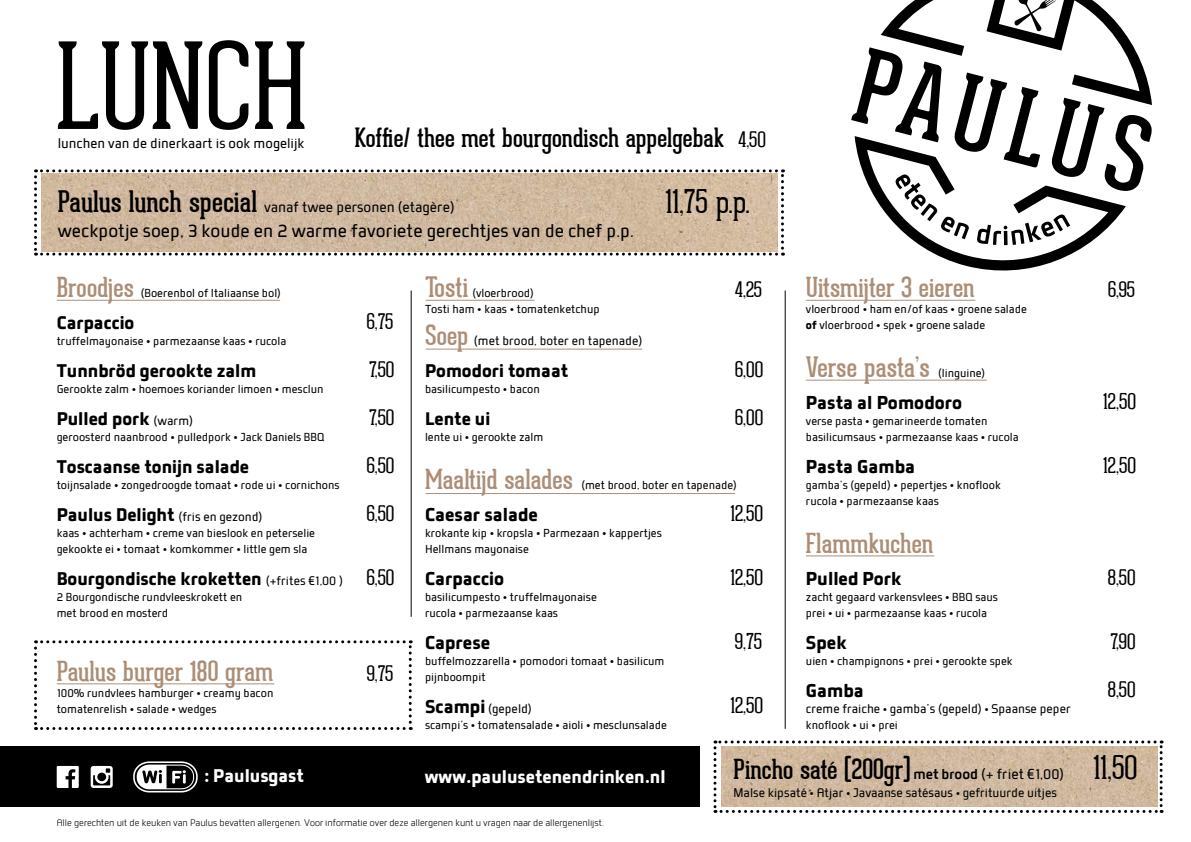
<style>
.page{position:relative;width:1191px;height:842px;background:#fff}
.page>*{position:absolute;margin:0;border:0;box-sizing:border-box;transform-origin:0 0}
.t1{font:100 32px "Geared Slab";color:#000}
.t2{font:27.5px "Geared Slab";letter-spacing:-.005em;color:#ac8e76}
.t3{font:27px "Geared Slab";color:#ac8e76}
.t4{font:27px "Geared Slab";color:#000}
.t5{font:26px "Geared Slab";color:#000}
.t6{font:100 21.4px "Geared Slab";color:#000}
.t7{font:100 21px "Geared Slab";letter-spacing:.01em;color:#000}
.t8{font:700 19.4px "Deria Sans";color:#000}
.t9{font:700 19px "Deria Sans";color:#000}
.t10{font:19px "Deria Sans";color:#000}
.t11{font:700 19px "Deria Sans";color:#fff}
.t12{font:15px "Deria Sans";color:#000}
.t13{font:14.4px "Deria Sans";color:#000}
.t14{font:13px "Deria Sans";color:#000}
.t15{font:12px/16px "Deria Sans";color:#000}
.t16{font:300 10px "Deria Sans";color:#000}
.s1{font-weight:100;font-size:21px}
.s2{font-family:"Geared Slab";font-size:29px}
.s3{font-weight:400;font-size:13px}
.s4{font-weight:700;font-size:19px}
.s5{font-family:"Geared Slab";font-weight:100;font-size:21px}
.s6{font-family:"Geared Slab";font-size:27px;color:#ac8e76}
.s7{font-weight:700;font-size:19.4px}
.s8{font-weight:700}
.s9{font-family:"Deria Sans";font-size:12px;color:#000}
.s10{font-size:12px}
.s11{font-family:"Deria Sans";font-weight:500;font-size:15px}
.s12{font-family:"Deria Sans";font-size:15px}
.s13{font-weight:100;font-size:32px}
</style>
<div class="page">
<svg style="left:34px;top:169px;width:750px;height:87px"></svg>
<svg style="left:58px;top:40px;width:246px;height:90px"></svg>
<img style="left:41px;top:174px;width:736px;height:78px">
<svg style="left:855px;top:0;width:297px;height:271px"></svg>
<svg style="left:894px;top:174px;width:76px;height:65px"></svg>
<svg style="left:976px;top:211px;width:94px;height:34px"></svg>
<svg style="left:851px;top:47px;width:90px;height:95px"></svg>
<svg style="left:954px;top:73px;width:86px;height:94px"></svg>
<svg style="left:1051px;top:98px;width:100px;height:93px"></svg>
<svg style="left:1014px;top:0;width:42px;height:32px"></svg>
<hr style="left:411px;top:290px;width:1px;height:327px;background:#000">
<hr style="left:784px;top:290px;width:1px;height:439px;background:#000">
<div style="left:0;top:746px;width:699px;height:60px;background:#000"></div>
<svg style="left:133px;top:761px;width:65px;height:31px"></svg>
<svg style="left:57px;top:766px;width:22px;height:22px"></svg>
<svg style="left:91px;top:766px;width:22px;height:22px"></svg>
<svg style="left:713px;top:740px;width:449px;height:73px"></svg>
<svg style="left:34px;top:640px;width:378px;height:90px"></svg>
<img style="left:721px;top:746px;width:436px;height:61px">
<hr style="left:57px;top:300px;width:223px;height:1px;background:#ac8e76">
<hr style="left:57px;top:684px;width:217px;height:1px;background:#ac8e76">
<hr style="left:426px;top:300px;width:108px;height:1px;background:#ac8e76">
<hr style="left:806px;top:300px;width:169px;height:1px;background:#ac8e76">
<hr style="left:806px;top:380px;width:180px;height:1px;background:#ac8e76">
<hr style="left:806px;top:556px;width:128px;height:1px;background:#ac8e76">
<hr style="left:426px;top:349px;width:216px;height:1px;background:#ac8e76">
<hr style="left:426px;top:493px;width:309px;height:1px;background:#ac8e76">
<p class="t13" style="left:58px;top:135px;width:248px">lunchen van de dinerkaart is ook mogelijk</p>
<h3 class="t5" style="left:355px;top:122px;width:413px">Koffie/ thee met bourgondisch appelgebak <span class="s1">4,50</span></h3>
<p class="t12" style="left:58px;top:199px;width:398px"><span class="s2">Paulus lunch special</span> vanaf twee personen (etagère)</p>
<h3 class="t10" style="left:58px;top:221px;width:577px">weckpotje soep, 3 koude en 2 warme favoriete gerechtjes van de chef p.p.</h3>
<h1 class="t1" style="left:665px;top:183px;width:85px">11,75 p.p.</h1>
<h3 class="t3" style="left:57px;top:271px;width:79px">Broodjes</h3>
<p class="t15" style="left:141px;top:285px;width:142px">(Boerenbol of Italiaanse bol)</p>
<h3 class="t9" style="left:57px;top:312px;width:79px">Carpaccio</h3>
<h3 class="t7" style="left:367px;top:309px;width:28px">6,75</h3>
<p class="t15" style="left:57px;top:333px;width:231px">truffelmayonaise • parmezaanse kaas • rucola</p>
<h3 class="t9" style="left:57px;top:360px;width:201px">Tunnbröd gerookte zalm</h3>
<h3 class="t7" style="left:369px;top:357px;width:27px">7,50</h3>
<p class="t15" style="left:57px;top:381px;width:268px">Gerookte zalm • hoemoes koriander limoen • mesclun</p>
<h3 class="t9" style="left:57px;top:408px;width:138px">Pulled pork <span class="s3">(warm)</span></h3>
<h3 class="t7" style="left:369px;top:405px;width:27px">7,50</h3>
<p class="t15" style="left:57px;top:429px;width:269px">geroosterd naanbrood • pulledpork • Jack Daniels BBQ</p>
<h3 class="t9" style="left:57px;top:456px;width:194px">Toscaanse tonijn salade</h3>
<h3 class="t7" style="left:367px;top:453px;width:29px">6,50</h3>
<p class="t15" style="left:57px;top:477px;width:284px">toijnsalade • zongedroogde tomaat • rode ui • cornichons</p>
<p class="t14" style="left:57px;top:509px;width:207px"><span class="s4">Paulus Delight</span> (fris en gezond)</p>
<h3 class="t7" style="left:367px;top:501px;width:29px">6,50</h3>
<p class="t15" style="left:57px;top:525px;width:260px">kaas • achterham • creme van bieslook en peterselie gekookte ei • tomaat • komkommer • little gem sla</p>
<h3 class="t9" style="left:57px;top:568px;width:339px">Bourgondische kroketten <span class="s3">(+frites €1,00 )</span> <span class="s5">6,50</span></h3>
<p class="t15" style="left:57px;top:589px;width:187px">2 Bourgondische rundvleeskrokett en met brood en mosterd</p>
<h3 class="t3" style="left:57px;top:655px;width:218px">Paulus burger 180 gram</h3>
<h3 class="t7" style="left:367px;top:661px;width:28px">9,75</h3>
<p class="t15" style="left:57px;top:685px;width:218px">100% rundvlees hamburger • creamy bacon tomatenrelish • salade • wedges</p>
<h2 class="t2" style="left:425px;top:270px;width:45px">Tosti</h2>
<p class="t15" style="left:472px;top:285px;width:63px">(vloerbrood)</p>
<h3 class="t7" style="left:735px;top:277px;width:29px">4,25</h3>
<p class="t15" style="left:425px;top:301px;width:176px">Tosti ham • kaas • tomatenketchup</p>
<p class="t14" style="left:425px;top:333px;width:219px"><span class="s6">Soep</span> (met brood, boter en tapenade)</p>
<h3 class="t9" style="left:425px;top:360px;width:145px">Pomodori tomaat</h3>
<h3 class="t7" style="left:735px;top:357px;width:30px">6,00</h3>
<p class="t15" style="left:425px;top:381px;width:116px">basilicumpesto • bacon</p>
<h3 class="t9" style="left:425px;top:408px;width:67px">Lente ui</h3>
<h3 class="t7" style="left:735px;top:405px;width:30px">6,00</h3>
<p class="t15" style="left:425px;top:429px;width:120px">lente ui • gerookte zalm</p>
<p class="t15" style="left:425px;top:477px;width:313px"><span class="s6">Maaltijd salades</span> (met brood, boter en tapenade)</p>
<h3 class="t8" style="left:425px;top:503px;width:114px">Caesar salade</h3>
<h3 class="t6" style="left:730px;top:501px;width:34px">12,50</h3>
<p class="t15" style="left:425px;top:525px;width:238px">krokante kip • kropsla • Parmezaan • kappertjes<br>Hellmans mayonaise</p>
<h3 class="t8" style="left:425px;top:567px;width:81px">Carpaccio</h3>
<h3 class="t6" style="left:730px;top:565px;width:34px">12,50</h3>
<p class="t15" style="left:425px;top:589px;width:173px">basilicumpesto • truffelmayonaise rucola • parmezaanse kaas</p>
<h3 class="t8" style="left:425px;top:631px;width:67px">Caprese</h3>
<h3 class="t6" style="left:735px;top:629px;width:29px">9,75</h3>
<p class="t15" style="left:425px;top:653px;width:241px">buffelmozzarella • pomodori tomaat • basilicum pijnboompit</p>
<p class="t14" style="left:425px;top:701px;width:108px"><span class="s7">Scampi</span> (gepeld)</p>
<h3 class="t6" style="left:730px;top:693px;width:34px">12,50</h3>
<p class="t15" style="left:425px;top:717px;width:243px">scampi’s • tomatensalade • aioli • mesclunsalade</p>
<h3 class="t3" style="left:806px;top:271px;width:170px">Uitsmijter 3 eieren</h3>
<h3 class="t7" style="left:1108px;top:277px;width:28px">6,95</h3>
<p class="t15" style="left:806px;top:301px;width:222px">vloerbrood • ham en/of kaas • groene salade <span class="s8">of</span> vloerbrood • spek • groene salade</p>
<h2 class="t2" style="left:806px;top:350px;width:181px">Verse pasta’s <span class="s9">(linguine)</span></h2>
<h3 class="t8" style="left:806px;top:391px;width:158px">Pasta al Pomodoro</h3>
<h3 class="t6" style="left:1103px;top:389px;width:34px">12,50</h3>
<p class="t15" style="left:806px;top:413px;width:214px">verse pasta • gemarineerde tomaten basilicumsaus • parmezaanse kaas • rucola</p>
<h3 class="t8" style="left:806px;top:455px;width:111px">Pasta Gamba</h3>
<h3 class="t6" style="left:1103px;top:453px;width:34px">12,50</h3>
<p class="t15" style="left:806px;top:477px;width:196px">gamba’s (gepeld) • pepertjes • knoflook rucola • parmezaanse kaas</p>
<h3 class="t3" style="left:806px;top:527px;width:129px">Flammkuchen</h3>
<h3 class="t8" style="left:806px;top:567px;width:97px">Pulled Pork</h3>
<h3 class="t7" style="left:1108px;top:565px;width:29px">8,50</h3>
<p class="t15" style="left:806px;top:589px;width:193px">zacht gegaard varkensvlees • BBQ saus prei • ui • parmezaanse kaas • rucola</p>
<h3 class="t8" style="left:806px;top:631px;width:42px">Spek</h3>
<h3 class="t7" style="left:1110px;top:629px;width:27px">7,90</h3>
<p class="t15" style="left:806px;top:653px;width:208px">uien • champignons • prei • gerookte spek</p>
<h3 class="t8" style="left:806px;top:679px;width:59px">Gamba</h3>
<h3 class="t7" style="left:1108px;top:677px;width:29px">8,50</h3>
<p class="t14" style="left:806px;top:701px;width:266px">creme fraiche <span class="s10">•</span> gamba’s (gepeld) <span class="s10">•</span> Spaanse peper</p>
<p class="t15" style="left:806px;top:717px;width:93px">knoflook • ui • prei</p>
<h3 class="t11" style="left:204px;top:765px;width:101px">: Paulusgast</h3>
<h3 class="t11" style="left:425px;top:765px;width:242px">www.paulusetenendrinken.nl</h3>
<p class="t16" style="left:57px;top:817px;width:549px">Alle gerechten uit de keuken van Paulus bevatten allergenen. Voor informatie over deze allergenen kunt u vragen naar de allergenenlijst.</p>
<h3 class="t4" style="left:733px;top:753px;width:405px">Pincho saté (200gr) <span class="s11">met brood</span> <span class="s12">(+ friet €1,00)</span> <span class="s13">11,50</span></h3>
<p class="t14" style="left:733px;top:786px;width:325px">Malse kipsaté <span class="s10">•</span> Atjar <span class="s10">•</span> Javaanse satésaus <span class="s10">•</span> gefrituurde uitjes</p>
</div>
